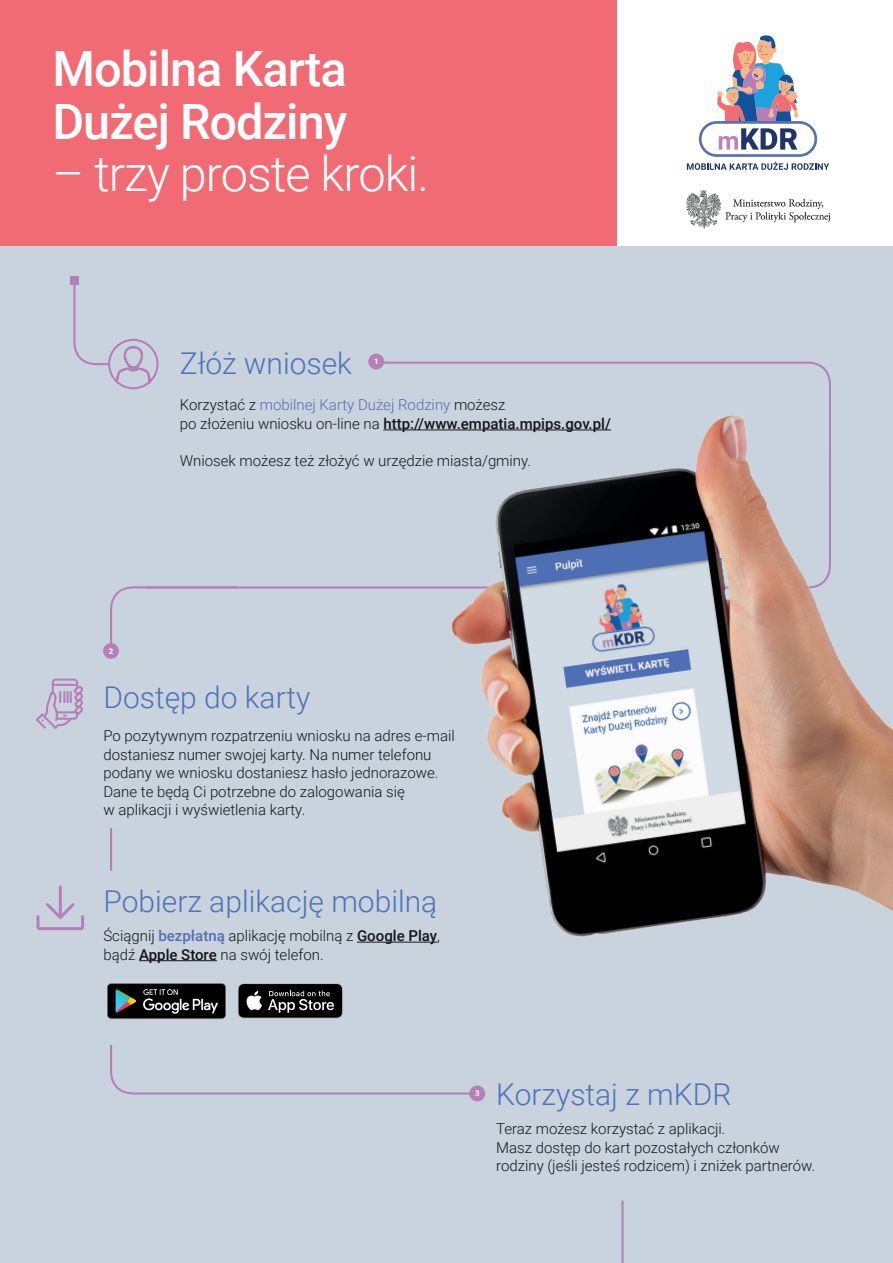
<style>
.page{position:relative;width:893px;height:1263px;background:#c8d3dd}
.page>*{position:absolute;margin:0;border:0;box-sizing:border-box;transform-origin:0 0}
.t1{font:500 48.75px/52.7px "Roboto";letter-spacing:-.02em;color:#fff}
.t2{font:300 48.75px "Roboto";letter-spacing:-.02em;color:#fff}
.t3{font:300 30px "Roboto";color:#4e73b9}
.t4{font:300 15px/18.6px "Roboto";color:#15141a}
.t5{font:700 7.8px "Roboto";color:#fff}
.s1{color:#556db4}
.s2{font-weight:500}
.s3{font-weight:500;color:#556db4}
</style>
<div class="page">
<div style="left:616px;top:0;width:276px;height:246px;background:#fff"></div>
<div style="left:0;top:0;width:616px;height:246px;background:#f16b74"></div>
<img style="left:686px;top:189px;width:144px;height:40px">
<svg style="left:687px;top:35px;width:142px;height:135px"></svg>
<hr style="left:139px;top:960px;width:78px;height:1px;background:#15141a">
<svg style="left:73px;top:285px;width:86px;height:105px"></svg>
<div style="left:70px;top:276px;width:9px;height:9px;background:#b77fb7"></div>
<svg style="left:110px;top:1045px;width:359px;height:50px"></svg>
<svg style="left:383px;top:361px;width:438px;height:4px"></svg>
<svg style="left:110px;top:586px;width:34px;height:57px"></svg>
<hr style="left:110px;top:828px;width:2px;height:43px;background:#b77fb7">
<div style="left:368px;top:354px;width:16px;height:15px;background:#b77fb7;border-radius:50%"></div>
<div style="left:103px;top:643px;width:16px;height:16px;background:#b77fb7;border-radius:50%"></div>
<div style="left:469px;top:1085px;width:16px;height:16px;background:#b77fb7;border-radius:50%"></div>
<img style="left:107px;top:983px;width:62px;height:37px">
<svg style="left:35px;top:678px;width:48px;height:51px"></svg>
<hr style="left:59px;top:885px;width:3px;height:31px;background:#b77fb7;border-radius:2px">
<svg style="left:37px;top:903px;width:47px;height:27px"></svg>
<img style="left:169px;top:365px;width:724px;height:697px">
<hr style="left:621px;top:1200px;width:3px;height:63px;background:#b77fb7">
<h1 class="t1" style="left:52px;top:41px;width:297px">Mobilna Karta<br>Dużej Rodziny</h1>
<h1 class="t2" style="left:52px;top:140px;width:378px">– trzy proste kroki.</h1>
<h2 class="t3" style="left:180px;top:342px;width:174px">Złóż wniosek</h2>
<p class="t5" style="left:374px;top:356px;width:6px">1</p>
<p class="t4" style="left:180px;top:395px;width:433px">Korzystać z <span class="s1">mobilnej Karty Dużej Rodziny</span> możesz<br>po złożeniu wniosku on-line na <span class="s2">http://www.empatia.mpips.gov.pl/</span></p>
<p class="t4" style="left:180px;top:451px;width:353px">Wniosek możesz też złożyć w urzędzie miasta/gminy.</p>
<p class="t5" style="left:109px;top:646px;width:6px">2</p>
<h2 class="t3" style="left:103px;top:677px;width:208px">Dostęp do karty</h2>
<p class="t4" style="left:103px;top:726px;width:353px">Po pozytywnym rozpatrzeniu wniosku na adres e-mail dostaniesz numer swojej karty. Na numer telefonu podany we wniosku dostaniesz hasło jednorazowe.<br>Dane te będą Ci potrzebne do zalogowania się<br>w aplikacji i wyświetlenia karty.</p>
<h2 class="t3" style="left:103px;top:880px;width:335px">Pobierz aplikację mobilną</h2>
<p class="t4" style="left:103px;top:926px;width:338px">Ściągnij <span class="s3">bezpłatną</span> aplikację mobilną z <span class="s2">Google Play</span>, bądź <span class="s2">Apple Store</span> na swój telefon.</p>
<p class="t5" style="left:475px;top:1088px;width:6px">3</p>
<h2 class="t3" style="left:496px;top:1073px;width:237px">Korzystaj z mKDR</h2>
<p class="t4" style="left:496px;top:1119px;width:321px">Teraz możesz korzystać z aplikacji.<br>Masz dostęp do kart pozostałych członków rodziny (jeśli jesteś rodzicem) i zniżek partnerów.</p>
</div>
